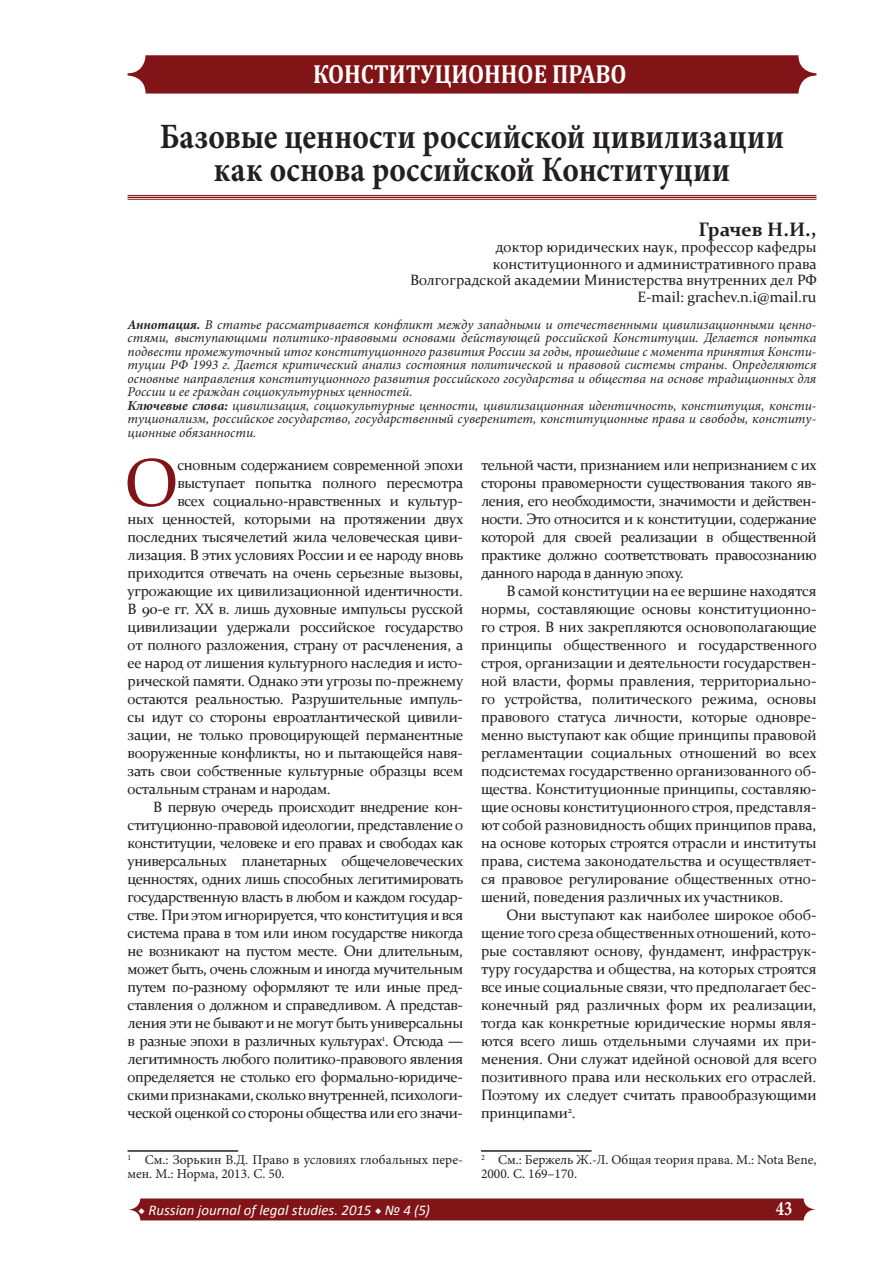
<style>
.page{position:relative;width:893px;height:1263px;background:#fff}
.page>*{position:absolute;margin:0;border:0;box-sizing:border-box;transform-origin:0 0}
.t1{font:67.65px "Constantia";color:#811416}
.Рубрика{font:700 35.7px/33px "Minion Pro";letter-spacing:.01em;color:#231f20;text-align:center;scale:.88 1}
.t2{font:700 26.25px "Cambria";color:#fff;scale:.88 1}
.t3{font:700 20.7px "Minion Pro";color:#fff;scale:.8 1}
.t4{font:700 19.5px "Constantia";color:#231f20}
.t5{font:15px/18px "Constantia";letter-spacing:-.02em;color:#231f20;text-align:justify}
.t6{font:15px/16.5px "Constantia";color:#231f20}
.t7{font:italic 14.85px "Calibri";color:#fff}
.t8{font:italic 13.5px/13.5px "Minion Pro";color:#231f20;text-align:justify}
.t9{font:13.5px/13.5px "Minion Pro";color:#231f20}
.s1{font-weight:700}
.s2{font-family:"Minion Pro";font-weight:700;font-style:normal}
</style>
<div class="page">
<svg style="left:128px;top:1198px;width:688px;height:22px;background:#871f21"></svg>
<div style="left:128px;top:55px;width:688px;height:39px;background:#811416;border-radius:18px"></div>
<hr style="left:128px;top:199px;width:688px;height:1px;background:#811416">
<hr style="left:128px;top:197px;width:688px;height:1px;background:#811416">
<hr style="left:128px;top:195px;width:688px;height:1px;background:#811416">
<hr style="left:128px;top:1150px;width:110px;height:2px;background:#231f20">
<hr style="left:481px;top:1150px;width:111px;height:2px;background:#231f20">
<h3 class="t2" style="left:313px;top:55px;width:358px">КОНСТИТУЦИОННОЕ ПРАВО</h3>
<p class="Рубрика" style="left:160px;top:120px;width:711px">Базовые ценности российской цивилизации как основа российской Конституции</p>
<p class="t4" style="left:698px;top:215px;width:120px">Грачев Н.И.,</p>
<p class="t6" style="left:493px;top:238px;width:325px">доктор юридических наук, профессор кафедры конституционного и административного права</p>
<p class="t6" style="left:410px;top:271px;width:408px">Волгоградской академии Министерства внутренних дел РФ</p>
<p class="t6" style="left:637px;top:288px;width:180px">E-mail: grachev.n.i@mail.ru</p>
<p class="t8" style="left:128px;top:317px;width:690px"><span class="s1">Аннотация.</span> В статье рассматривается конфликт между западными и отечественными цивилизационными ценно&shy;стями, выступающими политико-правовыми основами действующей российской Конституции. Делается попытка подвести промежуточный итог конституционного развития России за годы, прошедшие с момента принятия Консти&shy;туции РФ 1993 г. Дается критический анализ состояния политической и правовой системы страны. Определяются основные направления конституционного развития российского государства и общества на основе традиционных для России и ее граждан социокультурных ценностей.</p>
<p class="t8" style="left:128px;top:398px;width:690px"><span class="s1">Ключевые слова:</span> цивилизация, социокультурные ценности, цивилизационная идентичность, конституция, консти&shy;туционализм, российское государство, государственный суверенитет, конституционные права и свободы, конститу&shy;ционные обязанности.</p>
<p class="t1" style="left:124px;top:437px;width:56px">О</p>
<p class="t5" style="left:177px;top:455px;width:287px">сновным содержанием современной эпохи</p>
<p class="t5" style="left:481px;top:455px;width:337px">тельной части, признанием или непризнанием с их стороны правомерности существования такого яв&shy;ления, его необходимости, значимости и действен&shy;ности. Это относится и к конституции, содержание которой для своей реализации в общественной практике должно соответствовать правосознанию данного народа в данную эпоху.</p>
<p class="t5" style="left:481px;top:581px;width:337px;text-indent:26px">В самой конституции на ее вершине находятся нормы, составляющие основы конституционно&shy;го строя. В них закрепляются основополагающие принципы общественного и государственного строя, организации и деятельности государствен&shy;ной власти, формы правления, территориально&shy;го устройства, политического режима, основы правового статуса личности, которые одновре&shy;менно выступают как общие принципы правовой регламентации социальных отношений во всех подсистемах государственно организованного об&shy;щества. Конституционные принципы, составляю&shy;щие основы конституционного строя, представля&shy;ют собой разновидность общих принципов права, на основе которых строятся отрасли и институты права, система законодательства и осуществляет&shy;ся правовое регулирование общественных отно&shy;шений, поведения различных их участников.</p>
<p class="t5" style="left:481px;top:905px;width:337px;text-indent:26px">Они выступают как наиболее широкое обоб&shy;щение того среза общественных отношений, кото&shy;рые составляют основу, фундамент, инфраструк&shy;туру государства и общества, на которых строятся все иные социальные связи, что предполагает бес&shy;конечный ряд различных форм их реализации, тогда как конкретные юридические нормы явля&shy;ются всего лишь отдельными случаями их при&shy;менения. Они служат идейной основой для всего позитивного права или нескольких его отраслей.<br>Поэтому их следует считать правообразующими принципами<sup>2</sup>.</p>
<p class="t9" style="left:481px;top:1153px;width:337px"><sup>2</sup> См.: Бержель Ж.-Л. Общая теория права. М.: Nota Bene,<br>2000. С. 169–170.</p>
<p class="t5" style="left:177px;top:473px;width:288px">выступает попытка полного пересмотра</p>
<p class="t5" style="left:177px;top:491px;width:287px">всех социально-нравственных и культур-</p>
<p class="t5" style="left:128px;top:509px;width:337px">ных ценностей, которыми на протяжении двух</p>
<p class="t5" style="left:128px;top:527px;width:337px">последних тысячелетий жила человеческая циви-</p>
<p class="t5" style="left:128px;top:545px;width:337px">лизация. В этих условиях России и ее народу вновь</p>
<p class="t5" style="left:128px;top:563px;width:337px">приходится отвечать на очень серьезные вызовы,</p>
<p class="t5" style="left:128px;top:581px;width:337px">угрожающие их цивилизационной идентичности.</p>
<p class="t5" style="left:128px;top:599px;width:337px">В 90-е гг. XX в. лишь духовные импульсы русской</p>
<p class="t5" style="left:128px;top:617px;width:337px">цивилизации удержали российское государство</p>
<p class="t5" style="left:128px;top:635px;width:337px">от полного разложения, страну от расчленения, а</p>
<p class="t5" style="left:128px;top:653px;width:337px">ее народ от лишения культурного наследия и исто-</p>
<p class="t5" style="left:128px;top:671px;width:337px">рической памяти. Однако эти угрозы по-прежнему</p>
<p class="t5" style="left:128px;top:689px;width:337px">остаются реальностью. Разрушительные импуль-</p>
<p class="t5" style="left:128px;top:707px;width:337px">сы идут со стороны евроатлантической цивили-</p>
<p class="t5" style="left:128px;top:725px;width:337px">зации, не только провоцирующей перманентные</p>
<p class="t5" style="left:128px;top:743px;width:337px">вооруженные конфликты, но и пытающейся навя-</p>
<p class="t5" style="left:128px;top:761px;width:337px">зать свои собственные культурные образцы всем</p>
<p class="t5" style="left:128px;top:779px;width:205px">остальным странам и народам.</p>
<p class="t5" style="left:128px;top:797px;width:337px;text-indent:26px">В первую очередь происходит внедрение кон&shy;ституционно-правовой идеологии, представление о конституции, человеке и его правах и свободах как универсальных планетарных общечеловеческих ценностях, одних лишь способных легитимировать государственную власть в любом и каждом государ&shy;стве. При этом игнорируется, что конституция и вся система права в том или ином государстве никогда не возникают на пустом месте. Они длительным, может быть, очень сложным и иногда мучительным путем по-разному оформляют те или иные пред&shy;ставления о должном и справедливом. А представ&shy;ления эти не бывают и не могут быть универсальны в разные эпохи в различных культурах<sup>1</sup>. Отсюда — легитимность любого политико-правового явления определяется не столько его формально-юридиче&shy;скими признаками, сколько внутренней, психологи&shy;ческой оценкой со стороны общества или его значи-</p>
<p class="t9" style="left:128px;top:1153px;width:337px"><sup>1</sup> См.: Зорькин В.Д. Право в условиях глобальных пере&shy;мен. М.: Норма, 2013. С. 50.</p>
<p class="t7" style="left:138px;top:1200px;width:293px"><span class="s2">◆</span> Russian journal of legal studies. 2015 <span class="s2">◆</span> № 4 (5)</p>
<p class="t3" style="left:776px;top:1194px;width:22px">43</p>
</div>
